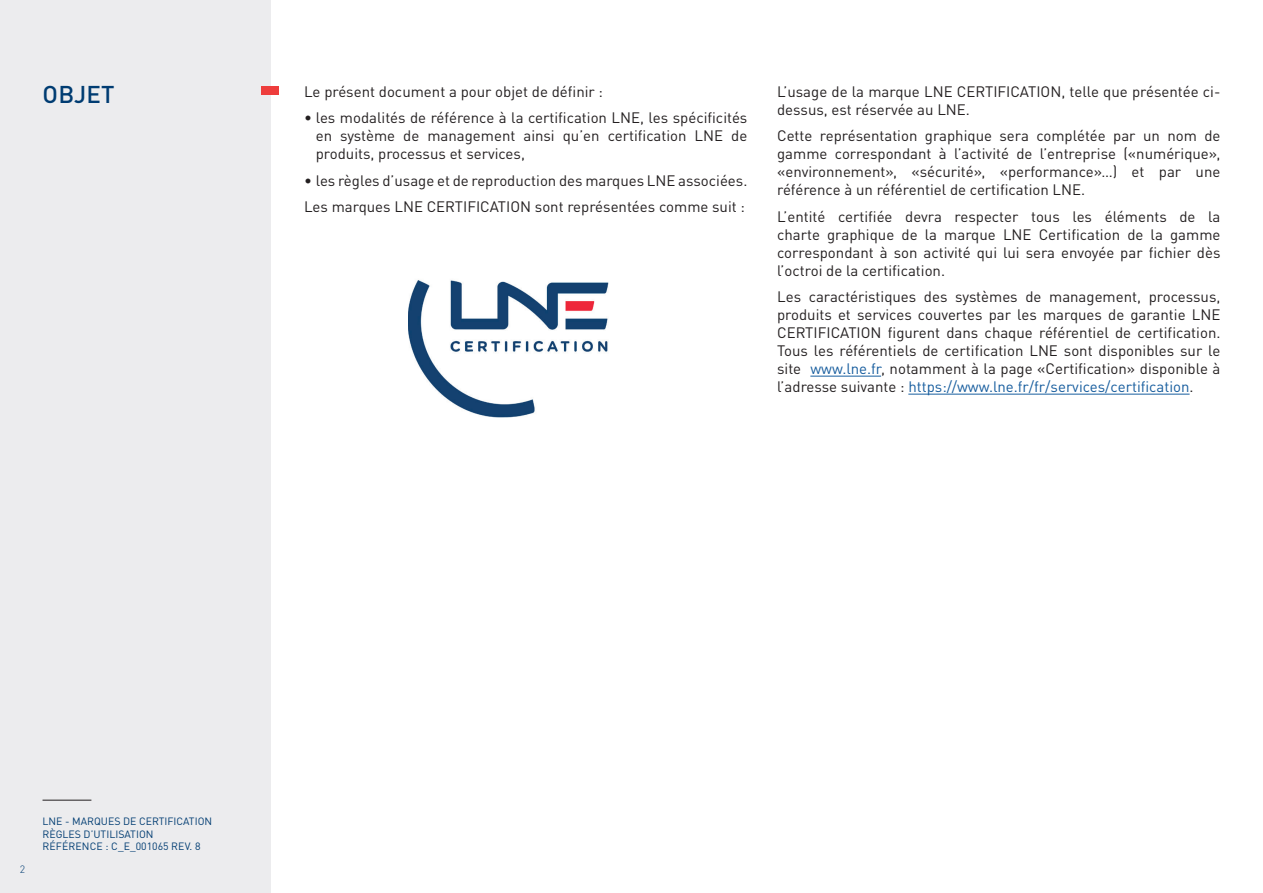
<style>
.page{position:relative;width:1263px;height:893px;background:#fff}
.page>*{position:absolute;margin:0;border:0;box-sizing:border-box;transform-origin:0 0}
._01_titre_page{font:500 24px "DINOT";letter-spacing:.01em;color:#003c72}
._01_texte_courant{font:15px/18px "DINOT";color:#231f20;text-align:justify}
.t1{font:10.5px "DINOT";color:#003c72}
.t2{font:300 10.5px "DINOT";color:#003c72}
.s1{color:#175d9e}
</style>
<div class="page">
<div style="left:0;top:0;width:270px;height:893px;background:#ececee"></div>
<hr style="left:43px;top:800px;width:48px;height:1px;background:#231f20">
<img style="left:408px;top:280px;width:201px;height:137px">
<hr style="left:810px;top:376px;width:71px;height:1px;background:#175d9e">
<hr style="left:908px;top:394px;width:281px;height:1px;background:#175d9e">
<div style="left:262px;top:86px;width:17px;height:9px;background:#ee3d3c"></div>
<p class="_01_titre_page" style="left:43px;top:79px;width:73px">OBJET</p>
<p class="_01_texte_courant" style="left:304px;top:82px;width:300px">Le présent document a pour objet de définir :</p>
<p class="_01_texte_courant" style="left:316px;top:108px;width:433px;text-indent:-12px">• les modalités de référence à la certification LNE, les spécificités en système de management ainsi qu’en certification LNE de produits, processus et services,</p>
<p class="_01_texte_courant" style="left:304px;top:171px;width:445px">• les règles d’usage et de reproduction des marques LNE associées.</p>
<p class="_01_texte_courant" style="left:304px;top:197px;width:442px">Les marques LNE CERTIFICATION sont représentées comme suit :</p>
<p class="_01_texte_courant" style="left:777px;top:82px;width:445px">L’usage de la marque LNE CERTIFICATION, telle que présentée ci&shy;dessus, est réservée au LNE.</p>
<p class="_01_texte_courant" style="left:777px;top:126px;width:445px">Cette représentation graphique sera complétée par un nom de gamme correspondant à l’activité de l’entreprise («numérique», «environnement», «sécurité», «performance»…) et par une référence à un référentiel de certification LNE.</p>
<p class="_01_texte_courant" style="left:777px;top:207px;width:445px">L’entité certifiée devra respecter tous les éléments de la charte graphique de la marque LNE Certification de la gamme correspondant à son activité qui lui sera envoyée par fichier dès l’octroi de la certification.</p>
<p class="_01_texte_courant" style="left:777px;top:287px;width:445px">Les caractéristiques des systèmes de management, processus, produits et services couvertes par les marques de garantie LNE CERTIFICATION figurent dans chaque référentiel de certification.<br>Tous les référentiels de certification LNE sont disponibles sur le site <span class="s1">www.lne.fr</span>, notamment à la page «Certification» disponible à l’adresse suivante : <span class="s1">https://www.lne.fr/fr/services/certification</span>.</p>
<p class="t2" style="left:20px;top:863px;width:7px">2</p>
<p class="t1" style="left:43px;top:815px;width:171px">LNE - MARQUES DE CERTIFICATION</p>
<p class="t1" style="left:43px;top:827px;width:112px">RÈGLES D’UTILISATION</p>
<p class="t1" style="left:43px;top:840px;width:159px">RÉFÉRENCE : C_E_001065 REV. 8</p>
</div>
